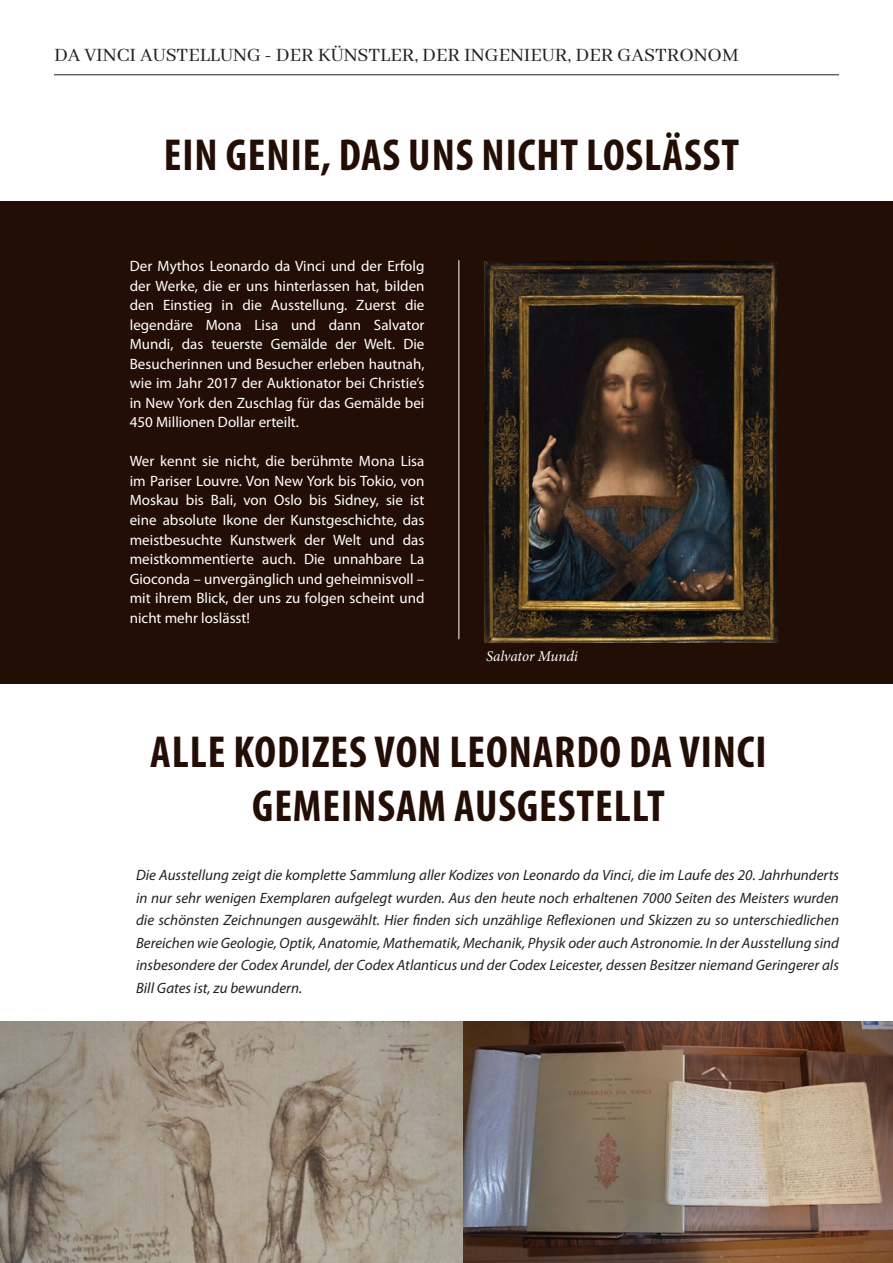
<style>
.page{position:relative;width:893px;height:1263px;background:#fff}
.page>*{position:absolute;margin:0;border:0;box-sizing:border-box;transform-origin:0 0}
.t1{font:700 condensed 45px/54px "Myriad Pro";letter-spacing:.02em;color:#230e06;text-align:center}
.t2{font:21px "Abhaya Libre";color:#231f20}
.t3{font:15px/19.5px "Myriad Pro";color:#fff;text-align:justify}
.t4{font:italic 15px/22.5px "Myriad Pro";color:#231f20;text-align:justify}
.t5{font:italic 15px "Minion Pro";letter-spacing:-.01em;color:#fff}
</style>
<div class="page">
<div style="left:0;top:201px;width:892px;height:483px;background:#230e06"></div>
<hr style="left:458px;top:260px;width:1px;height:379px;background:#fff">
<img style="left:0;top:1021px;width:463px;height:242px">
<img style="left:463px;top:1021px;width:430px;height:242px">
<hr style="left:54px;top:74px;width:785px;height:1px;background:#231f20">
<img style="left:485px;top:261px;width:293px;height:381px">
<h2 class="t2" style="left:54px;top:44px;width:686px">DA VINCI AUSTELLUNG - DER KÜNSTLER, DER INGENIEUR, DER GASTRONOM</h2>
<h1 class="t1" style="left:164px;top:127px;width:577px">EIN GENIE, DAS UNS NICHT LOSLÄSST</h1>
<p class="t3" style="left:130px;top:256px;width:296px">Der Mythos Leonardo da Vinci und der Erfolg der Werke, die er uns hinterlassen hat, bilden den Einstieg in die Ausstellung. Zuerst die legendäre Mona Lisa und dann Salvator Mundi, das teuerste Gemälde der Welt. Die Besucherinnen und Besucher erleben hautnah, wie im Jahr 2017 der Auktionator bei Christie’s in New York den Zuschlag für das Gemälde bei 450 Millionen Dollar erteilt.</p>
<p class="t3" style="left:130px;top:451px;width:296px">Wer kennt sie nicht, die berühmte Mona Lisa im Pariser Louvre. Von New York bis Tokio, von Moskau bis Bali, von Oslo bis Sidney, sie ist eine absolute Ikone der Kunstgeschichte, das meistbesuchte Kunstwerk der Welt und das meistkommentierte auch. Die unnahbare La Gioconda – unvergänglich und geheimnisvoll – mit ihrem Blick, der uns zu folgen scheint und nicht mehr loslässt!</p>
<p class="t5" style="left:486px;top:646px;width:93px">Salvator Mundi</p>
<h1 class="t1" style="left:150px;top:724px;width:618px">ALLE KODIZES VON LEONARDO DA VINCI<br>GEMEINSAM AUSGESTELLT</h1>
<p class="t4" style="left:136px;top:864px;width:704px">Die Ausstellung zeigt die komplette Sammlung aller Kodizes von Leonardo da Vinci, die im Laufe des 20. Jahrhunderts in nur sehr wenigen Exemplaren aufgelegt wurden. Aus den heute noch erhaltenen 7000 Seiten des Meisters wurden die schönsten Zeichnungen ausgewählt. Hier finden sich unzählige Reflexionen und Skizzen zu so unterschiedlichen Bereichen wie Geologie, Optik, Anatomie, Mathematik, Mechanik, Physik oder auch Astronomie. In der Ausstellung sind insbesondere der Codex Arundel, der Codex Atlanticus und der Codex Leicester, dessen Besitzer niemand Geringerer als Bill Gates ist, zu bewundern.</p>
</div>
